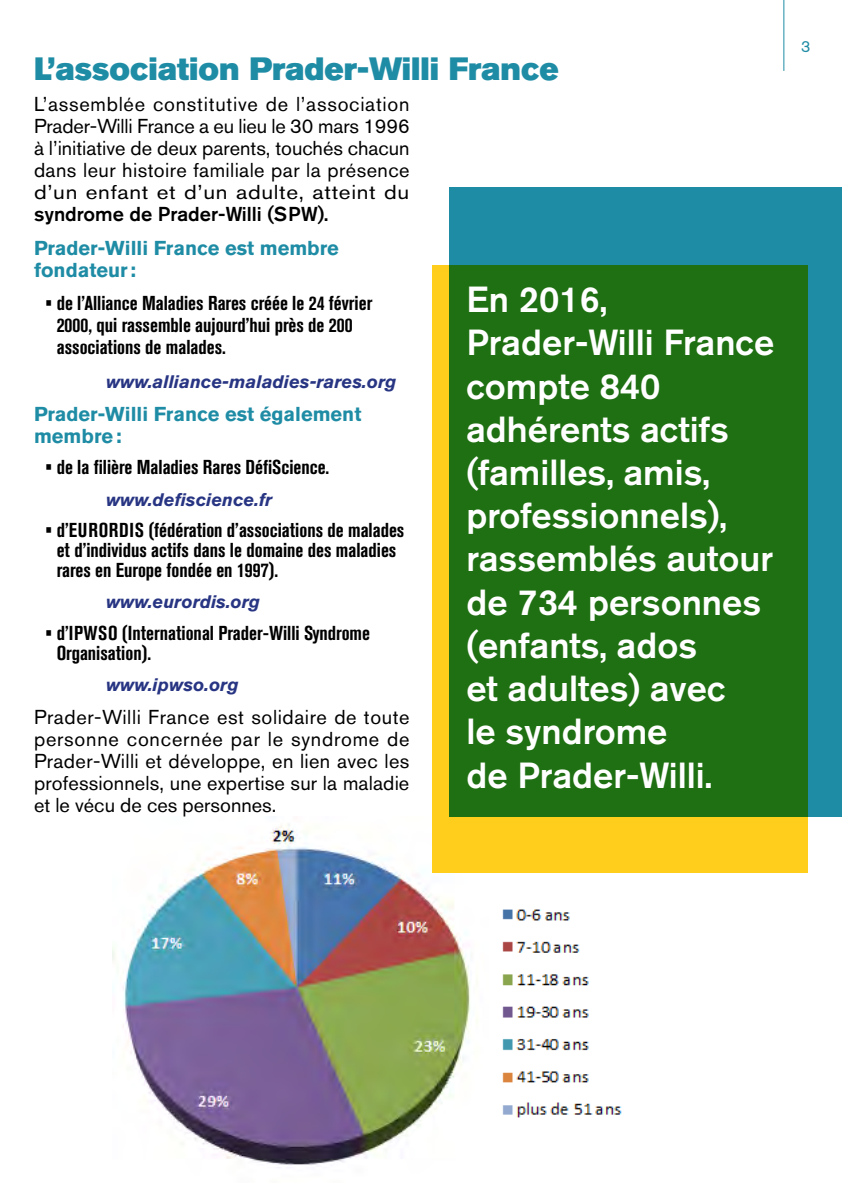
<style>
.page{position:relative;width:842px;height:1191px;background:#fff}
.page>*{position:absolute;margin:0;border:0;box-sizing:border-box;transform-origin:0 0}
.t1{font:500 36px/43.2px "Akzidenz Grotesk BE";color:#fff}
.t2{font:32px "Akzidenz Grotesk BE Super";color:#1f8ca5}
.t3{font:20px/22px "Akzidenz Grotesk BE";letter-spacing:.015em;color:#000;text-align:justify}
.t4{font:700 condensed 20px/20px "Akzidenz Grotesk BE";color:#000}
.t5{font:700 20px/22px "Akzidenz Grotesk BE";color:#1f8ca5}
.t6{font:500 20px "Akzidenz Grotesk BE";color:#000}
.t7{font:italic 700 18px "Akzidenz Grotesk BE";color:#283583}
.t8{font:16px "Akzidenz Grotesk BE";color:#1f8ca5}
</style>
<div class="page">
<hr style="left:783px;top:0;width:1px;height:71px;background:#1f8ca5">
<img style="left:112px;top:824px;width:377px;height:344px">
<div style="left:432px;top:265px;width:376px;height:607px;background:#ffcd1c"></div>
<svg style="left:449px;top:187px;width:393px;height:629px;background:#1f752f"></svg>
<img style="left:485px;top:884px;width:137px;height:256px">
<h2 class="t2" style="left:34px;top:50px;width:526px">L’association Prader-Willi France</h2>
<p class="t3" style="left:34px;top:93px;width:377px">L’assemblée constitutive de l’association Prader-Willi France a eu lieu le 30 mars 1996 à l’initiative de deux parents, touchés chacun dans leur histoire familiale par la présence d’un enfant et d’un adulte, atteint du</p>
<p class="t6" style="left:34px;top:202px;width:296px">syndrome de Prader-Willi (SPW).</p>
<p class="t5" style="left:34px;top:237px;width:306px">Prader-Willi France est membre fondateur:</p>
<p class="t4" style="left:57px;top:292px;width:317px;line-height:22px;text-indent:-11px">• de l’Alliance Maladies Rares créée le 24 février<br>2000, qui rassemble aujourd’hui près de 200 associations de malades.</p>
<p class="t7" style="left:106px;top:370px;width:292px">www.alliance-maladies-rares.org</p>
<p class="t5" style="left:34px;top:403px;width:329px">Prader-Willi France est également membre:</p>
<p class="t4" style="left:45px;top:457px;width:285px">• de la filière Maladies Rares DéfiScience.</p>
<p class="t7" style="left:106px;top:488px;width:168px">www.defiscience.fr</p>
<p class="t4" style="left:57px;top:520px;width:349px;text-indent:-11px">• d’EURORDIS (fédération d’associations de malades et d’individus actifs dans le domaine des maladies rares en Europe fondée en 1997).</p>
<p class="t7" style="left:106px;top:591px;width:156px">www.eurordis.org</p>
<p class="t4" style="left:57px;top:622px;width:315px;text-indent:-11px">• d’IPWSO (International Prader-Willi Syndrome<br>Organisation).</p>
<p class="t7" style="left:106px;top:674px;width:134px">www.ipwso.org</p>
<p class="t3" style="left:34px;top:706px;width:377px">Prader-Willi France est solidaire de toute personne concernée par le syndrome de Prader-Willi et développe, en lien avec les professionnels, une expertise sur la maladie et le vécu de ces personnes.</p>
<h1 class="t1" style="left:466px;top:277px;width:310px">En 2016,<br>Prader-Willi France compte 840 adhérents actifs (familles, amis, professionnels), rassemblés autour de 734 personnes (enfants, ados<br>et adultes) avec<br>le syndrome<br>de Prader-Willi.</h1>
<p class="t8" style="left:801px;top:37px;width:11px">3</p>
</div>
